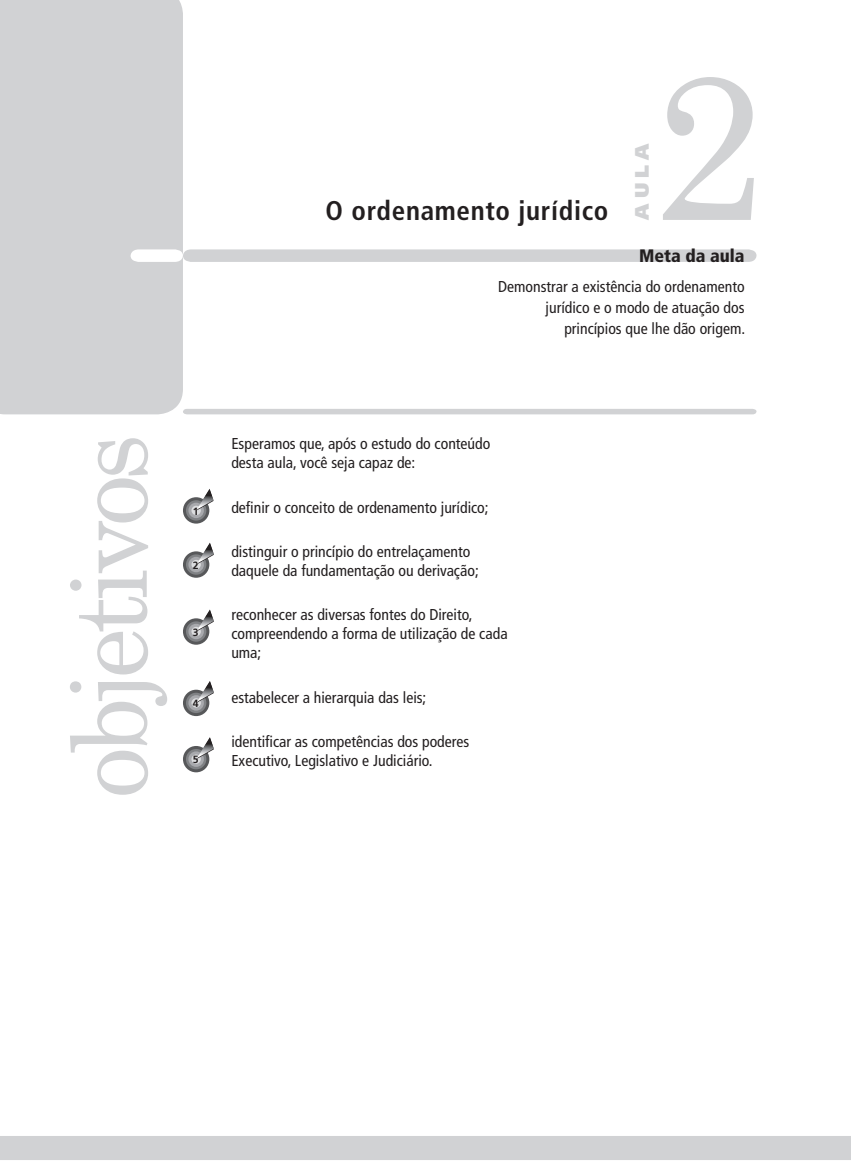
<style>
.page{position:relative;width:851px;height:1170px;background:#fff}
.page>*{position:absolute;margin:0;border:0;box-sizing:border-box;transform-origin:0 0}
.t1{font:207px "Century";color:#d1d2d4}
.t2{font:105px "Century";letter-spacing:-.06em;color:#d1d2d4}
.titulo-aulas{font:700 condensed 27px "Frutiger";letter-spacing:.025em;color:#231f20}
.t3{font:900 19.5px "Frutiger";color:#d1d2d4}
.t4{font:900 condensed 18px "Frutiger";color:#231f20}
.objetivos_texto{font:condensed 15.75px/18.9px "Frutiger";color:#231f20}
.meta_texto{font:condensed 15.75px/21px "Frutiger";color:#231f20;text-align:right}
.t5{font:700 10.5px "Frutiger";color:#231f20}
</style>
<div class="page">
<div style="left:0;top:1136px;width:850px;height:23px;background:#d1d2d4"></div>
<div style="left:0;top:0;width:183px;height:414px;background:#d1d2d4"></div>
<svg style="left:130px;top:249px;width:626px;height:13px;background:#d6d7d8"></svg>
<div style="left:183px;top:409px;width:573px;height:5px;background:#d1d2d4"></div>
<svg style="left:184px;top:498px;width:24px;height:24px"></svg>
<div style="left:183px;top:497px;width:26px;height:26px;border:3px solid #57585a;border-radius:50%"></div>
<div style="left:190px;top:504px;width:12px;height:12px;background:#dcdddf;border-radius:50%"></div>
<div style="left:188px;top:502px;width:16px;height:16px;border:3px solid #a8a9ad;border-radius:50%"></div>
<svg style="left:196px;top:489px;width:17px;height:21px"></svg>
<svg style="left:184px;top:553px;width:24px;height:23px"></svg>
<div style="left:183px;top:551px;width:26px;height:26px;border:3px solid #57585a;border-radius:50%"></div>
<div style="left:190px;top:558px;width:12px;height:12px;background:#dcdddf;border-radius:50%"></div>
<div style="left:188px;top:557px;width:16px;height:15px;border:3px solid #a8a9ad;border-radius:50%"></div>
<svg style="left:197px;top:542px;width:17px;height:22px"></svg>
<svg style="left:184px;top:619px;width:24px;height:24px"></svg>
<div style="left:183px;top:618px;width:26px;height:26px;border:3px solid #57585a;border-radius:50%"></div>
<div style="left:190px;top:625px;width:12px;height:12px;background:#dcdddf;border-radius:50%"></div>
<div style="left:188px;top:623px;width:16px;height:16px;border:3px solid #a8a9ad;border-radius:50%"></div>
<svg style="left:197px;top:609px;width:17px;height:22px"></svg>
<svg style="left:184px;top:691px;width:24px;height:23px"></svg>
<div style="left:183px;top:689px;width:26px;height:27px;border:3px solid #57585a;border-radius:50%"></div>
<div style="left:190px;top:696px;width:12px;height:13px;background:#dcdddf;border-radius:50%"></div>
<div style="left:188px;top:695px;width:16px;height:15px;border:3px solid #a8a9ad;border-radius:50%"></div>
<svg style="left:197px;top:681px;width:17px;height:21px"></svg>
<svg style="left:184px;top:747px;width:24px;height:23px"></svg>
<div style="left:183px;top:746px;width:26px;height:26px;border:3px solid #57585a;border-radius:50%"></div>
<div style="left:190px;top:753px;width:12px;height:12px;background:#dcdddf;border-radius:50%"></div>
<div style="left:188px;top:751px;width:16px;height:15px;border:3px solid #a8a9ad;border-radius:50%"></div>
<svg style="left:197px;top:737px;width:17px;height:21px"></svg>
<p class="t1" style="left:653px;top:-29px;width:113px">2</p>
<p class="t3" style="left:630px;top:220px;width:78px;rotate:-90deg">AULA</p>
<p class="t4" style="left:639px;top:245px;width:107px">Meta da aula</p>
<p class="meta_texto" style="left:498px;top:276px;width:248px">Demonstrar a existência do ordenamento jurídico e o modo de atuação dos princípios que lhe dão origem.</p>
<p class="titulo-aulas" style="left:325px;top:194px;width:284px">O ordenamento jurídico</p>
<p class="t2" style="left:21px;top:798px;width:366px;rotate:-90deg">objetivos</p>
<p class="t5" style="left:193px;top:505px;width:7px">1</p>
<p class="t5" style="left:193px;top:559px;width:7px">2</p>
<p class="t5" style="left:193px;top:626px;width:7px">3</p>
<p class="t5" style="left:193px;top:697px;width:7px">4</p>
<p class="t5" style="left:193px;top:753px;width:7px">5</p>
<p class="objetivos_texto" style="left:231px;top:434px;width:260px">Esperamos que, após o estudo do conteúdo desta aula, você seja capaz de:</p>
<p class="objetivos_texto" style="left:231px;top:498px;width:259px">definir o conceito de ordenamento jurídico;</p>
<p class="objetivos_texto" style="left:231px;top:542px;width:249px">distinguir o princípio do entrelaçamento daquele da fundamentação ou derivação;</p>
<p class="objetivos_texto" style="left:231px;top:605px;width:278px">reconhecer as diversas fontes do Direito, compreendendo a forma de utilização de cada uma;</p>
<p class="objetivos_texto" style="left:231px;top:687px;width:196px">estabelecer a hierarquia das leis;</p>
<p class="objetivos_texto" style="left:231px;top:732px;width:239px">identificar as competências dos poderes<br>Executivo, Legislativo e Judiciário.</p>
</div>
